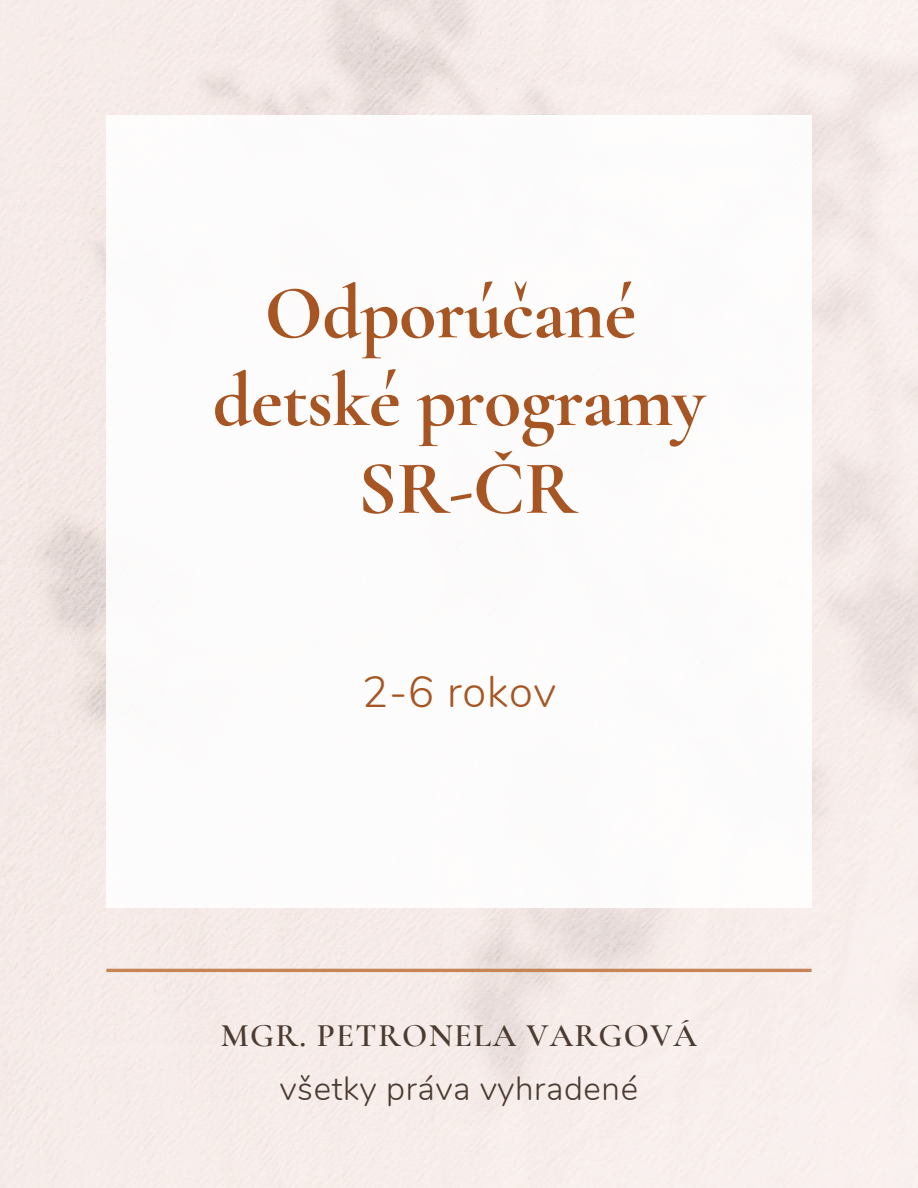
<style>
.page{position:relative;width:918px;height:1188px;background:#fff}
.page>*{position:absolute;margin:0;border:0;box-sizing:border-box;transform-origin:0 0}
.t1{font:700 76.5px/87.8px "Cormorant Garamond";letter-spacing:-.01em;color:#a65523;text-align:center}
.t2{font:300 43.5px "Nunito";letter-spacing:.02em;color:#a65523}
.t3{font:300 33px "Nunito";letter-spacing:.02em;color:#4b3b31}
.t4{font:600 33px "Cormorant Garamond";letter-spacing:.04em;color:#4b3b31}
</style>
<div class="page">
<hr style="left:106px;top:969px;width:706px;height:3px;background:#c68459">
<h1 class="t1" style="left:213px;top:269px;width:494px">Odporúčané detské programy</h1>
<p class="t1" style="left:358px;top:445px;width:221px">SR-ČR</p>
<p class="t2" style="left:362px;top:663px;width:195px">2-6 rokov</p>
<p class="t4" style="left:221px;top:1016px;width:478px">MGR. PETRONELA VARGOVÁ</p>
<p class="t3" style="left:280px;top:1066px;width:360px">všetky práva vyhradené</p>
</div>
